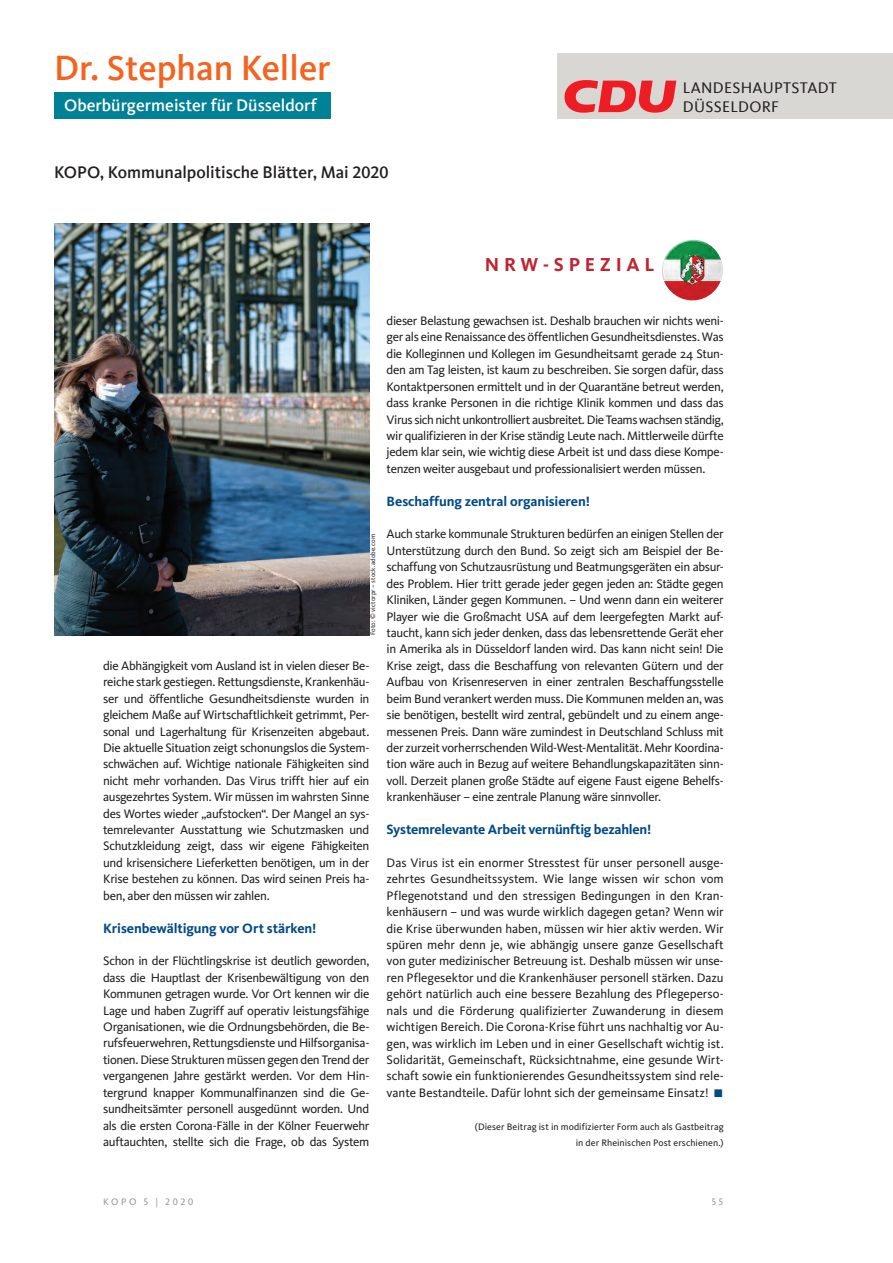
<style>
.page{position:relative;width:893px;height:1263px;background:#fff}
.page>*{position:absolute;margin:0;border:0;box-sizing:border-box;transform-origin:0 0}
.t1{font:500 36.15px "CDU Kievit Tab";color:#f36421}
.t2{font:700 19.5px "CDU Kievit";color:#be2530}
.t3{font:500 17.25px "CDU Kievit Tab";color:#231f20}
.t4{font:500 17.25px "CDU Kievit Tab";color:#fff}
.t5{font:15.9px/19px "CDU Kievit Tab";letter-spacing:.02em;color:#231f20}
.t6{font:700 13.95px "CDU Kievit";letter-spacing:-.01em;color:#004b87}
.t7{font:12.75px/16.4px "CDU Kievit";letter-spacing:-.025em;color:#231f20;text-align:justify}
.t8{font:9.75px/16.4px "CDU Kievit";letter-spacing:.005em;color:#231f20;text-align:right}
.t9{font:9.75px "CDU Kievit Tab";letter-spacing:.265em;color:#939598}
.t10{font:6.75px "CDU Kievit";letter-spacing:.02em;color:#231f20}
</style>
<div class="page">
<div style="left:54px;top:93px;width:277px;height:26px;background:#008195"></div>
<div style="left:558px;top:54px;width:335px;height:65px;background:#d8d7d4"></div>
<svg style="left:564px;top:80px;width:112px;height:33px"></svg>
<img style="left:54px;top:223px;width:315px;height:412px">
<img style="left:662px;top:240px;width:61px;height:60px;border-radius:29px">
<h1 class="t1" style="left:54px;top:47px;width:278px">Dr. Stephan Keller</h1>
<h3 class="t4" style="left:64px;top:96px;width:254px">Oberbürgermeister für Düsseldorf</h3>
<h3 class="t3" style="left:54px;top:162px;width:336px">KOPO, Kommunalpolitische Blätter, Mai 2020</h3>
<p class="t5" style="left:683px;top:78px;width:155px">LANDESHAUPTSTADT<br>DÜSSELDORF</p>
<h2 class="t2" style="left:485px;top:257px;width:171px">NRW-SPEZIAL</h2>
<p class="t10" style="left:370px;top:635px;width:103px;rotate:-90deg">Foto: © victorpr – stock.adobe.com</p>
<p class="t7" style="left:103px;top:658px;width:268px">die Abhängigkeit vom Ausland ist in vielen dieser Be&shy;reiche stark gestiegen. Rettungsdienste, Krankenhäu&shy;ser und öffentliche Gesundheitsdienste wurden in gleichem Maße auf Wirtschaftlichkeit getrimmt, Per&shy;sonal und Lagerhaltung für Krisenzeiten abgebaut.<br>Die aktuelle Situation zeigt schonungslos die System&shy;schwächen auf. Wichtige nationale Fähigkeiten sind nicht mehr vorhanden. Das Virus trifft hier auf ein ausgezehrtes System. Wir müssen im wahrsten Sinne des Wortes wieder „aufstocken“. Der Mangel an sys&shy;temrelevanter Ausstattung wie Schutzmasken und Schutzkleidung zeigt, dass wir eigene Fähigkeiten und krisensichere Lieferketten benötigen, um in der Krise bestehen zu können. Das wird seinen Preis ha&shy;ben, aber den müssen wir zahlen.</p>
<p class="t6" style="left:103px;top:922px;width:215px">Krisenbewältigung vor Ort stärken!</p>
<p class="t7" style="left:103px;top:954px;width:268px">Schon in der Flüchtlingskrise ist deutlich geworden, dass die Hauptlast der Krisenbewältigung von den Kommunen getragen wurde. Vor Ort kennen wir die Lage und haben Zugriff auf operativ leistungsfähige Organisationen, wie die Ordnungsbehörden, die Be&shy;rufsfeuerwehren, Rettungsdienste und Hilfsorganisa&shy;tionen. Diese Strukturen müssen gegen den Trend der vergangenen Jahre gestärkt werden. Vor dem Hin&shy;tergrund knapper Kommunalfinanzen sind die Ge&shy;sundheitsämter personell ausgedünnt worden. Und als die ersten Corona-Fälle in der Kölner Feuerwehr auftauchten, stellte sich die Frage, ob das System</p>
<p class="t7" style="left:387px;top:314px;width:339px">dieser Belastung gewachsen ist. Deshalb brauchen wir nichts weni&shy;ger als eine Renaissance des öffentlichen Gesundheitsdienstes. Was die Kolleginnen und Kollegen im Gesundheitsamt gerade 24 Stun&shy;den am Tag leisten, ist kaum zu beschreiben. Sie sorgen dafür, dass Kontaktpersonen ermittelt und in der Quarantäne betreut werden, dass kranke Personen in die richtige Klinik kommen und dass das Virus sich nicht unkontrolliert ausbreitet. Die Teams wachsen ständig, wir qualifizieren in der Krise ständig Leute nach. Mittlerweile dürfte jedem klar sein, wie wichtig diese Arbeit ist und dass diese Kompe&shy;tenzen weiter ausgebaut und professionalisiert werden müssen.</p>
<p class="t6" style="left:387px;top:495px;width:205px">Beschaffung zentral organisieren!</p>
<p class="t7" style="left:387px;top:527px;width:339px">Auch starke kommunale Strukturen bedürfen an einigen Stellen der Unterstützung durch den Bund. So zeigt sich am Beispiel der Be&shy;schaffung von Schutzausrüstung und Beatmungsgeräten ein absur&shy;des Problem. Hier tritt gerade jeder gegen jeden an: Städte gegen Kliniken, Länder gegen Kommunen. – Und wenn dann ein weiterer Player wie die Großmacht USA auf dem leergefegten Markt auf&shy;taucht, kann sich jeder denken, dass das lebensrettende Gerät eher in Amerika als in Düsseldorf landen wird. Das kann nicht sein! Die Krise zeigt, dass die Beschaffung von relevanten Gütern und der Aufbau von Krisenreserven in einer zentralen Beschaffungsstelle beim Bund verankert werden muss. Die Kommunen melden an, was sie benötigen, bestellt wird zentral, gebündelt und zu einem ange&shy;messenen Preis. Dann wäre zumindest in Deutschland Schluss mit der zurzeit vorherrschenden Wild-West-Mentalität. Mehr Koordina&shy;tion wäre auch in Bezug auf weitere Behandlungskapazitäten sinn&shy;voll. Derzeit planen große Städte auf eigene Faust eigene Behelfs&shy;krankenhäuser – eine zentrale Planung wäre sinnvoller.</p>
<p class="t6" style="left:387px;top:824px;width:266px">Systemrelevante Arbeit vernünftig bezahlen!</p>
<p class="t7" style="left:387px;top:855px;width:339px">Das Virus ist ein enormer Stresstest für unser personell ausge&shy;zehrtes Gesundheitssystem. Wie lange wissen wir schon vom Pflegenotstand und den stressigen Bedingungen in den Kran&shy;kenhäusern – und was wurde wirklich dagegen getan? Wenn wir die Krise überwunden haben, müssen wir hier aktiv werden. Wir spüren mehr denn je, wie abhängig unsere ganze Gesellschaft von guter medizinischer Betreuung ist. Deshalb müssen wir unse&shy;ren Pflegesektor und die Krankenhäuser personell stärken. Dazu gehört natürlich auch eine bessere Bezahlung des Pflegeperso&shy;nals und die Förderung qualifizierter Zuwanderung in diesem wichtigen Bereich. Die Corona-Krise führt uns nachhaltig vor Au&shy;gen, was wirklich im Leben und in einer Gesellschaft wichtig ist.<br>Solidarität, Gemeinschaft, Rücksichtnahme, eine gesunde Wirt&shy;schaft sowie ein funktionierendes Gesundheitssystem sind rele&shy;vante Bestandteile. Dafür lohnt sich der gemeinsame Einsatz!</p>
<p class="t8" style="left:475px;top:1119px;width:250px">(Dieser Beitrag ist in modifizierter Form auch als Gastbeitrag in der Rheinischen Post erschienen.)</p>
<p class="t9" style="left:103px;top:1198px;width:92px">KOPO 5 | 2020</p>
<p class="t9" style="left:711px;top:1198px;width:14px">55</p>
</div>
